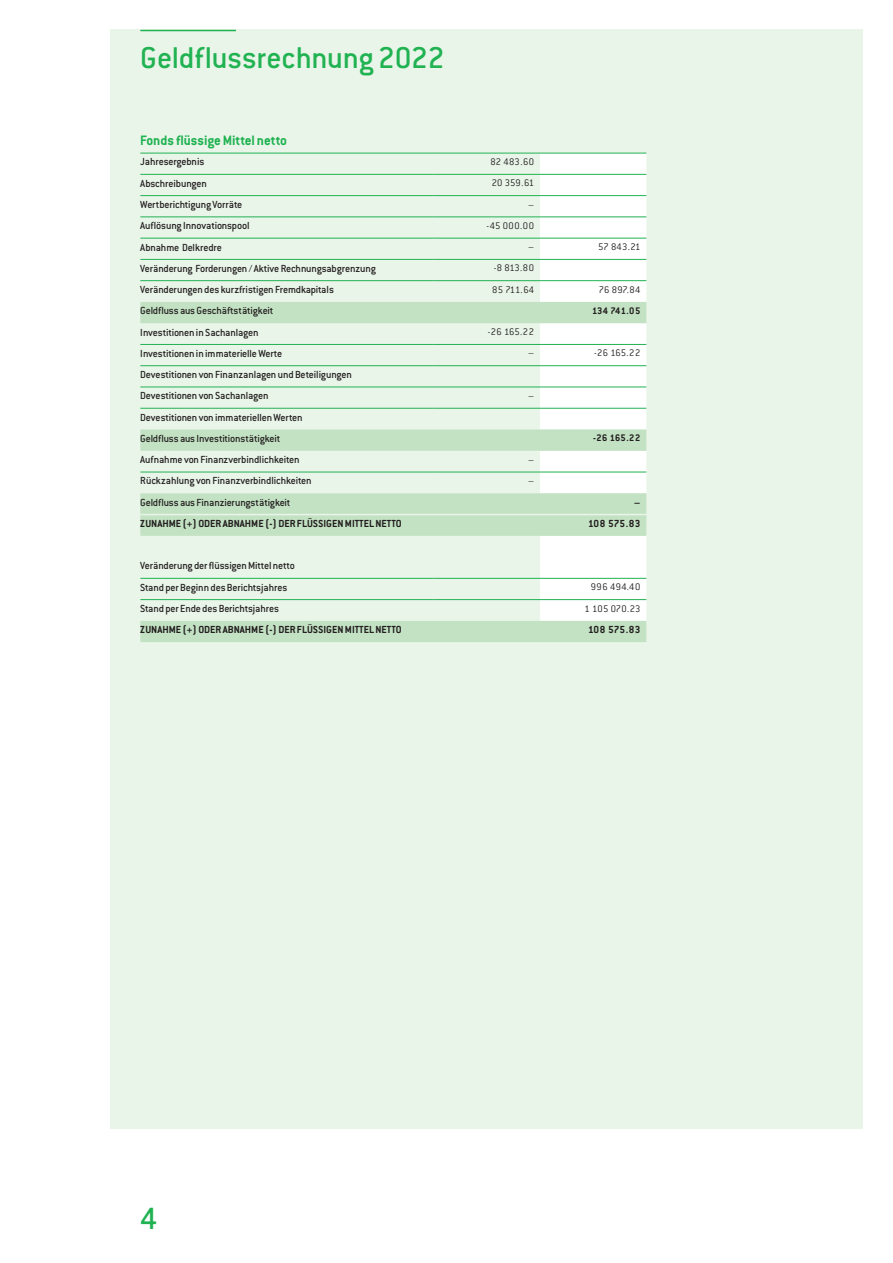
<style>
.page{position:relative;width:893px;height:1263px;background:#fff}
.page>*{position:absolute;margin:0;border:0;box-sizing:border-box;transform-origin:0 0}
.t1{font:500 33.75px "Conduit ITC Std";color:#21b252}
.t2{font:500 33px "Conduit ITC Std";letter-spacing:-.005em;color:#21b252}
.t3{font:700 15px "Conduit ITC Std";color:#21b252}
.t4{font:500 11.25px/21.3px "Conduit ITC Std";letter-spacing:-.015em;color:#231f20}
.t5{font:700 11.25px "Conduit ITC Std";color:#231f20}
.t6{font:300 10.5px "Conduit ITC Std";letter-spacing:.01em;color:#231f20}
.t7{font:700 10.5px "Conduit ITC Std";letter-spacing:.025em;color:#231f20}
</style>
<div class="page">
<div style="left:111px;top:30px;width:752px;height:1099px;background:#e9f5e9"></div>
<hr style="left:140px;top:30px;width:96px;height:1px;background:#21b252">
<div style="left:540px;top:154px;width:106px;height:148px;background:#fff"></div>
<svg style="left:140px;top:302px;width:506px;height:340px"></svg>
<hr style="left:140px;top:153px;width:294px;height:1px;background:#21b252">
<hr style="left:434px;top:153px;width:106px;height:1px;background:#21b252">
<hr style="left:540px;top:153px;width:106px;height:1px;background:#21b252">
<hr style="left:140px;top:174px;width:294px;height:1px;background:#21b252">
<hr style="left:434px;top:174px;width:106px;height:1px;background:#21b252">
<hr style="left:540px;top:174px;width:106px;height:1px;background:#21b252">
<hr style="left:140px;top:195px;width:294px;height:1px;background:#21b252">
<hr style="left:434px;top:195px;width:106px;height:1px;background:#21b252">
<hr style="left:540px;top:195px;width:106px;height:1px;background:#21b252">
<hr style="left:140px;top:217px;width:294px;height:1px;background:#21b252">
<hr style="left:434px;top:217px;width:106px;height:1px;background:#21b252">
<hr style="left:540px;top:217px;width:106px;height:1px;background:#21b252">
<hr style="left:140px;top:238px;width:294px;height:1px;background:#21b252">
<hr style="left:434px;top:238px;width:106px;height:1px;background:#21b252">
<hr style="left:540px;top:238px;width:106px;height:1px;background:#21b252">
<hr style="left:140px;top:259px;width:294px;height:1px;background:#21b252">
<hr style="left:434px;top:259px;width:106px;height:1px;background:#21b252">
<hr style="left:540px;top:259px;width:106px;height:1px;background:#21b252">
<hr style="left:140px;top:280px;width:294px;height:1px;background:#21b252">
<hr style="left:434px;top:280px;width:106px;height:1px;background:#21b252">
<hr style="left:540px;top:280px;width:106px;height:1px;background:#21b252">
<hr style="left:140px;top:344px;width:294px;height:1px;background:#21b252">
<hr style="left:434px;top:344px;width:106px;height:1px;background:#21b252">
<hr style="left:540px;top:344px;width:106px;height:1px;background:#21b252">
<hr style="left:140px;top:365px;width:294px;height:1px;background:#21b252">
<hr style="left:434px;top:365px;width:106px;height:1px;background:#21b252">
<hr style="left:540px;top:365px;width:106px;height:1px;background:#21b252">
<hr style="left:140px;top:387px;width:294px;height:1px;background:#21b252">
<hr style="left:434px;top:387px;width:106px;height:1px;background:#21b252">
<hr style="left:540px;top:387px;width:106px;height:1px;background:#21b252">
<hr style="left:140px;top:408px;width:294px;height:1px;background:#21b252">
<hr style="left:434px;top:408px;width:106px;height:1px;background:#21b252">
<hr style="left:540px;top:408px;width:106px;height:1px;background:#21b252">
<hr style="left:140px;top:472px;width:294px;height:1px;background:#21b252">
<hr style="left:434px;top:472px;width:106px;height:1px;background:#21b252">
<hr style="left:540px;top:472px;width:106px;height:1px;background:#21b252">
<hr style="left:140px;top:514px;width:294px;height:1px;background:#e9f5e9">
<hr style="left:434px;top:514px;width:106px;height:1px;background:#e9f5e9">
<hr style="left:540px;top:514px;width:106px;height:1px;background:#e9f5e9">
<hr style="left:140px;top:578px;width:294px;height:1px;background:#21b252">
<hr style="left:434px;top:578px;width:106px;height:1px;background:#21b252">
<hr style="left:540px;top:578px;width:106px;height:1px;background:#21b252">
<hr style="left:140px;top:599px;width:294px;height:1px;background:#21b252">
<hr style="left:434px;top:599px;width:106px;height:1px;background:#21b252">
<hr style="left:540px;top:599px;width:106px;height:1px;background:#21b252">
<h2 class="t2" style="left:140px;top:37px;width:306px">Geldflussrechnung 2022</h2>
<h3 class="t3" style="left:140px;top:131px;width:148px">Fonds flüssige Mittel netto</h3>
<p class="t4" style="left:140px;top:151px;width:66px">Jahresergebnis</p>
<p class="t6" style="left:490px;top:155px;width:45px">82 483.60</p>
<p class="t4" style="left:140px;top:172px;width:68px">Abschreibungen</p>
<p class="t6" style="left:492px;top:177px;width:44px">20 359.61</p>
<p class="t4" style="left:140px;top:194px;width:104px">Wertberichtigung Vorräte</p>
<p class="t6" style="left:528px;top:198px;width:7px">–</p>
<p class="t4" style="left:140px;top:215px;width:111px">Auflösung Innovationspool</p>
<p class="t6" style="left:487px;top:219px;width:49px">-45 000.00</p>
<p class="t4" style="left:140px;top:236px;width:83px">Abnahme Delkredre</p>
<p class="t6" style="left:528px;top:240px;width:7px">–</p>
<p class="t6" style="left:598px;top:240px;width:44px">57 843.21</p>
<p class="t4" style="left:140px;top:257px;width:237px">Veränderung Forderungen / Aktive Rechnungsabgrenzung</p>
<p class="t6" style="left:494px;top:262px;width:42px">-8 813.80</p>
<p class="t4" style="left:140px;top:279px;width:195px">Veränderungen des kurzfristigen Fremdkapitals</p>
<p class="t6" style="left:492px;top:283px;width:43px">85 711.64</p>
<p class="t6" style="left:599px;top:283px;width:43px">76 897.84</p>
<p class="t4" style="left:140px;top:300px;width:135px">Geldfluss aus Geschäftstätigkeit</p>
<p class="t7" style="left:592px;top:304px;width:50px">134 741.05</p>
<p class="t4" style="left:140px;top:321px;width:120px">Investitionen in Sachanlagen</p>
<p class="t6" style="left:488px;top:325px;width:48px">-26 165.22</p>
<p class="t4" style="left:140px;top:342px;width:143px">Investitionen in immaterielle Werte</p>
<p class="t6" style="left:528px;top:347px;width:7px">–</p>
<p class="t6" style="left:594px;top:347px;width:48px">-26 165.22</p>
<p class="t4" style="left:140px;top:364px;width:213px">Devestitionen von Finanzanlagen und Beteiligungen<br>Devestitionen von Sachanlagen</p>
<p class="t6" style="left:528px;top:389px;width:7px">–</p>
<p class="t4" style="left:140px;top:406px;width:164px">Devestitionen von immateriellen Werten<br>Geldfluss aus Investitionstätigkeit</p>
<p class="t7" style="left:593px;top:432px;width:49px">-26 165.22</p>
<p class="t4" style="left:140px;top:449px;width:161px">Aufnahme von Finanzverbindlichkeiten</p>
<p class="t6" style="left:528px;top:453px;width:7px">–</p>
<p class="t4" style="left:140px;top:470px;width:173px">Rückzahlung von Finanzverbindlichkeiten</p>
<p class="t6" style="left:528px;top:474px;width:7px">–</p>
<p class="t4" style="left:140px;top:491px;width:152px">Geldfluss aus Finanzierungstätigkeit</p>
<p class="t5" style="left:634px;top:495px;width:8px">–</p>
<p class="t5" style="left:140px;top:517px;width:263px">ZUNAHME (+) ODER ABNAHME (-) DER FLÜSSIGEN MITTEL NETTO</p>
<p class="t5" style="left:588px;top:517px;width:54px">108 575.83</p>
<p class="t4" style="left:140px;top:555px;width:156px">Veränderung der flüssigen Mittel netto<br>Stand per Beginn des Berichtsjahres</p>
<p class="t6" style="left:591px;top:581px;width:51px">996 494.40</p>
<p class="t4" style="left:140px;top:597px;width:140px">Stand per Ende des Berichtsjahres</p>
<p class="t6" style="left:585px;top:602px;width:57px">1 105 070.23</p>
<p class="t5" style="left:140px;top:623px;width:263px">ZUNAHME (+) ODER ABNAHME (-) DER FLÜSSIGEN MITTEL NETTO</p>
<p class="t5" style="left:588px;top:623px;width:54px">108 575.83</p>
<h1 class="t1" style="left:140px;top:1198px;width:34px">418</h1>
</div>
